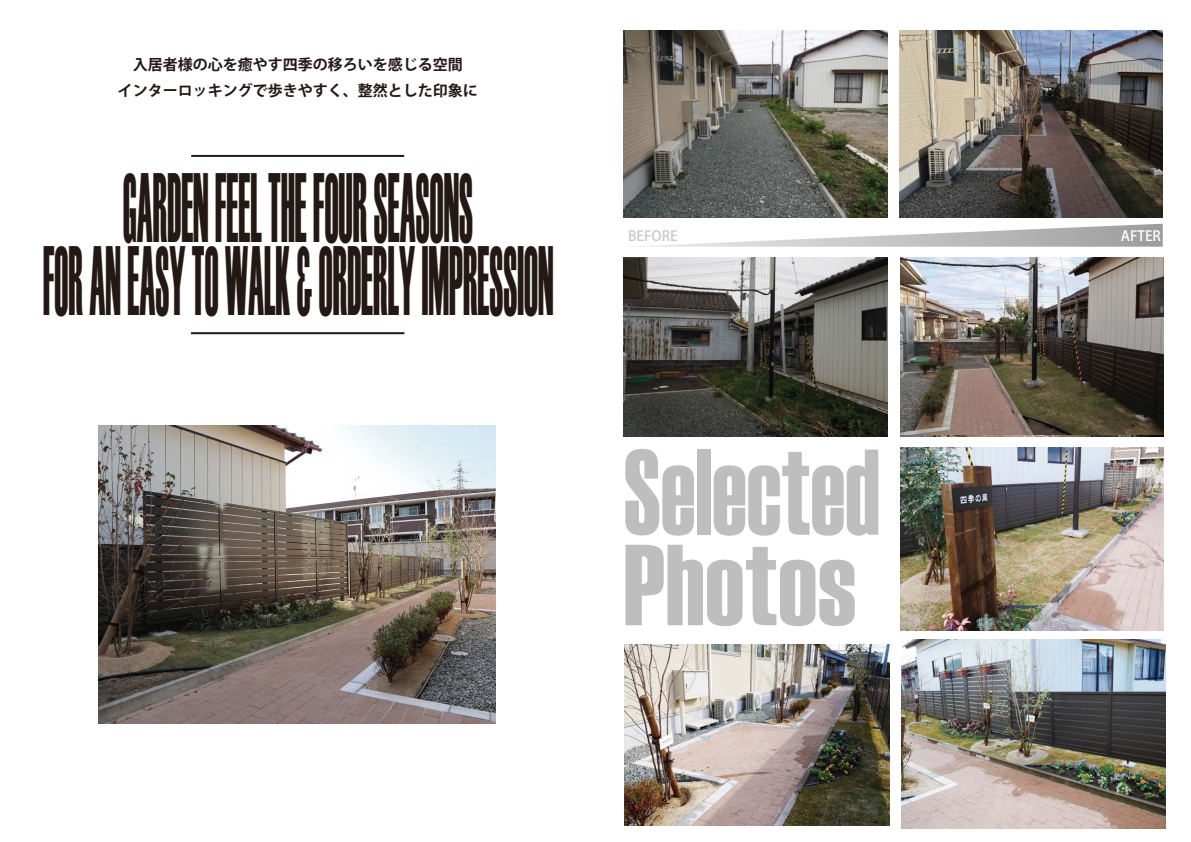
<style>
.page{position:relative;width:1191px;height:842px;background:#fff}
.page>*{position:absolute;margin:0;border:0;box-sizing:border-box;transform-origin:0 0}
.t1{font:121.6px "Haettenschweiler";color:#bfbebf;scale:.8 1}
.t2{font:115px "Haettenschweiler";letter-spacing:.01em;color:#bfbebf;scale:.94 1}
.t3{font:98px/72.4px "Haettenschweiler";color:#231814;text-align:center;scale:.37 1}
.t4{font:15px/26.2px "Koz Go Pr 6 N Bold 90 msp RKSJ H";color:#231814;text-align:center}
.t5{font:14px "Koz Go Pr 6 N Medium 90 msp RKSJ H";color:#c8c9ca}
.t6{font:14px "Koz Go Pr 6 N Medium 90 msp RKSJ H";color:#fff}
</style>
<div class="page">
<img style="left:99px;top:425px;width:396px;height:299px">
<hr style="left:191px;top:155px;width:213px;height:2px;background:#231814">
<hr style="left:191px;top:332px;width:213px;height:2px;background:#231814">
<img style="left:900px;top:257px;width:263px;height:177px">
<img style="left:623px;top:257px;width:264px;height:180px">
<img style="left:623px;top:31px;width:264px;height:186px">
<img style="left:899px;top:31px;width:263px;height:186px">
<svg style="left:638px;top:224px;width:524px;height:23px"></svg>
<img style="left:901px;top:639px;width:264px;height:189px">
<img style="left:900px;top:448px;width:263px;height:183px">
<img style="left:624px;top:644px;width:265px;height:181px">
<p class="t4" style="left:118px;top:53px;width:362px">入居者様の心を癒やす四季の移ろいを感じる空間<br>インターロッキングで歩きやすく、整然とした印象に</p>
<p class="t3" style="left:43px;top:169px;width:1381px">GARDEN FEEL THE FOUR SEASONS<br>FOR AN EASY TO WALK &amp; ORDERLY IMPRESSION</p>
<p class="t5" style="left:628px;top:231px;width:51px">BEFORE</p>
<p class="t6" style="left:1120px;top:231px;width:42px">AFTER</p>
<p class="t1" style="left:623px;top:428px;width:321px">Selected</p>
<p class="t2" style="left:623px;top:524px;width:249px">Photos</p>
</div>
